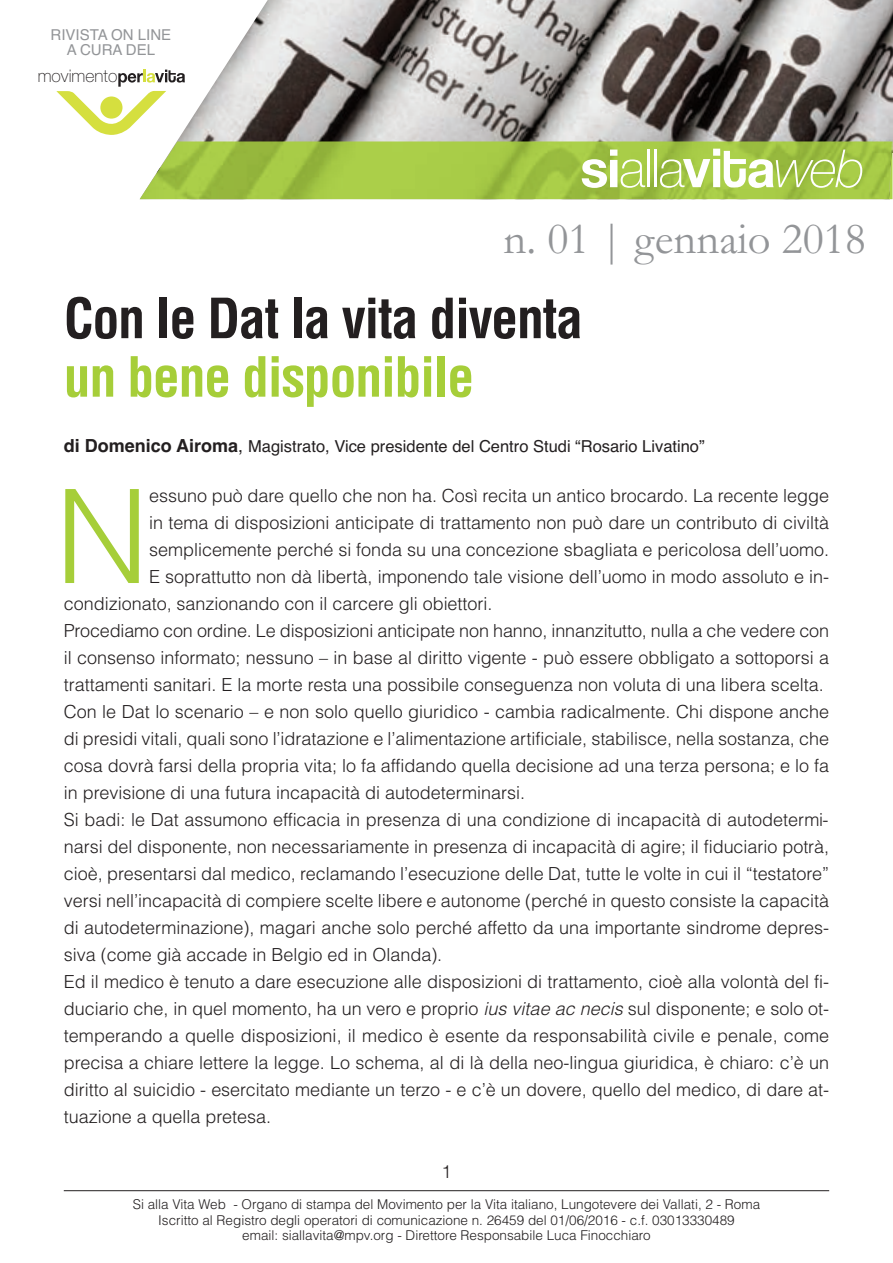
<style>
.page{position:relative;width:893px;height:1263px;background:#fff}
.page>*{position:absolute;margin:0;border:0;box-sizing:border-box;transform-origin:0 0}
.t1{font:300 130.5px "Helvetica";color:#a6ce39}
.t2{font:700 condensed 54px/58.5px "Helvetica";letter-spacing:-.025em;color:#231f20}
.t3{font:100 52.65px "Helvetica Neue";color:#fff}
.t4{font:italic 100 52.65px "Helvetica Neue";color:#fff}
.t5{font:44.85px "Garamond";color:#939598}
.t6{font:300 18px "Helvetica";color:#231f20}
.t7{font:100 17.4px "Helvetica Neue";color:#231f20}
.t8{font:16.5px "Helvetica";color:#231f20}
.t9{font:15px/15px "Helvetica";color:#939598;text-align:center}
.t10{font:300 13.5px/15.8px "Helvetica";color:#231f20;text-align:center}
.s1{font-weight:700}
.s2{color:#a6ce39}
.s3{font-weight:700;font-size:18px}
.s4{font-size:18px}
.s5{font-style:italic}
</style>
<div class="page">
<img style="left:143px;top:0;width:750px;height:199px">
<img style="left:140px;top:141px;width:752px;height:58px">
<svg style="left:683px;top:149px;width:91px;height:39px"></svg>
<hr style="left:64px;top:1190px;width:765px;height:1px;background:#231f20">
<svg style="left:56px;top:70px;width:129px;height:65px"></svg>
<p class="t9" style="left:51px;top:27px;width:122px">RIVISTA ON LINE<br>A CURA DEL</p>
<p class="t7" style="left:38px;top:70px;width:81px">movimento</p>
<p class="t3" style="left:580px;top:150px;width:106px"><span class="s1">si</span>alla</p>
<p class="t4" style="left:774px;top:150px;width:92px">web</p>
<p class="t5" style="left:504px;top:211px;width:364px">n. 01 | gennaio 2018</p>
<p class="t2" style="left:64px;top:290px;width:521px">Con le Dat la vita diventa <span class="s2">un bene disponibile</span></p>
<p class="t8" style="left:64px;top:436px;width:642px"><span class="s3">di Domenico Airoma</span><span class="s4">,</span> Magistrato, Vice presidente del Centro Studi “Rosario Livatino”</p>
<p class="t1" style="left:55px;top:462px;width:96px">N</p>
<p class="t6" style="left:149px;top:485px;width:682px">essuno può dare quello che non ha. Così recita un antico brocardo. La recente legge</p>
<p class="t6" style="left:149px;top:512px;width:681px">in tema di disposizioni anticipate di trattamento non può dare un contributo di civiltà</p>
<p class="t6" style="left:149px;top:539px;width:682px">semplicemente perché si fonda su una concezione sbagliata e pericolosa dell’uomo.</p>
<p class="t6" style="left:149px;top:566px;width:682px">E soprattutto non dà libertà, imponendo tale visione dell’uomo in modo assoluto e in-</p>
<p class="t6" style="left:64px;top:593px;width:430px">condizionato, sanzionando con il carcere gli obiettori.</p>
<p class="t6" style="left:64px;top:620px;width:767px">Procediamo con ordine. Le disposizioni anticipate non hanno, innanzitutto, nulla a che vedere con</p>
<p class="t6" style="left:64px;top:647px;width:767px">il consenso informato; nessuno – in base al diritto vigente - può essere obbligato a sottoporsi a</p>
<p class="t6" style="left:64px;top:674px;width:761px">trattamenti sanitari. E la morte resta una possibile conseguenza non voluta di una libera scelta.</p>
<p class="t6" style="left:64px;top:701px;width:767px">Con le Dat lo scenario – e non solo quello giuridico - cambia radicalmente. Chi dispone anche</p>
<p class="t6" style="left:64px;top:728px;width:767px">di presidi vitali, quali sono l’idratazione e l’alimentazione artificiale, stabilisce, nella sostanza, che</p>
<p class="t6" style="left:64px;top:755px;width:767px">cosa dovrà farsi della propria vita; lo fa affidando quella decisione ad una terza persona; e lo fa</p>
<p class="t6" style="left:64px;top:782px;width:463px">in previsione di una futura incapacità di autodeterminarsi.</p>
<p class="t6" style="left:64px;top:809px;width:766px">Si badi: le Dat assumono efficacia in presenza di una condizione di incapacità di autodetermi-</p>
<p class="t6" style="left:64px;top:836px;width:767px">narsi del disponente, non necessariamente in presenza di incapacità di agire; il fiduciario potrà,</p>
<p class="t6" style="left:64px;top:863px;width:767px">cioè, presentarsi dal medico, reclamando l’esecuzione delle Dat, tutte le volte in cui il “testatore”</p>
<p class="t6" style="left:64px;top:890px;width:767px">versi nell’incapacità di compiere scelte libere e autonome (perché in questo consiste la capacità</p>
<p class="t6" style="left:64px;top:917px;width:767px">di autodeterminazione), magari anche solo perché affetto da una importante sindrome depres-</p>
<p class="t6" style="left:64px;top:944px;width:380px">siva (come già accade in Belgio ed in Olanda).</p>
<p class="t6" style="left:64px;top:971px;width:767px">Ed il medico è tenuto a dare esecuzione alle disposizioni di trattamento, cioè alla volontà del fi-</p>
<p class="t6" style="left:64px;top:998px;width:767px">duciario che, in quel momento, ha un vero e proprio <span class="s5">ius vitae ac necis</span> sul disponente; e solo ot-</p>
<p class="t6" style="left:64px;top:1025px;width:767px">temperando a quelle disposizioni, il medico è esente da responsabilità civile e penale, come</p>
<p class="t6" style="left:64px;top:1052px;width:767px">precisa a chiare lettere la legge. Lo schema, al di là della neo-lingua giuridica, è chiaro: c’è un</p>
<p class="t6" style="left:64px;top:1079px;width:767px">diritto al suicidio - esercitato mediante un terzo - e c’è un dovere, quello del medico, di dare at-</p>
<p class="t6" style="left:64px;top:1106px;width:209px">tuazione a quella pretesa.</p>
<p class="t6" style="left:441px;top:1161px;width:12px">1</p>
<p class="t10" style="left:133px;top:1196px;width:629px">Si alla Vita Web - Organo di stampa del Movimento per la Vita italiano, Lungotevere dei Vallati, 2 - Roma<br>Iscritto al Registro degli operatori di comunicazione n. 26459 del 01/06/2016 - c.f. 03013330489<br>email: siallavita@mpv.org - Direttore Responsabile Luca Finocchiaro</p>
</div>
